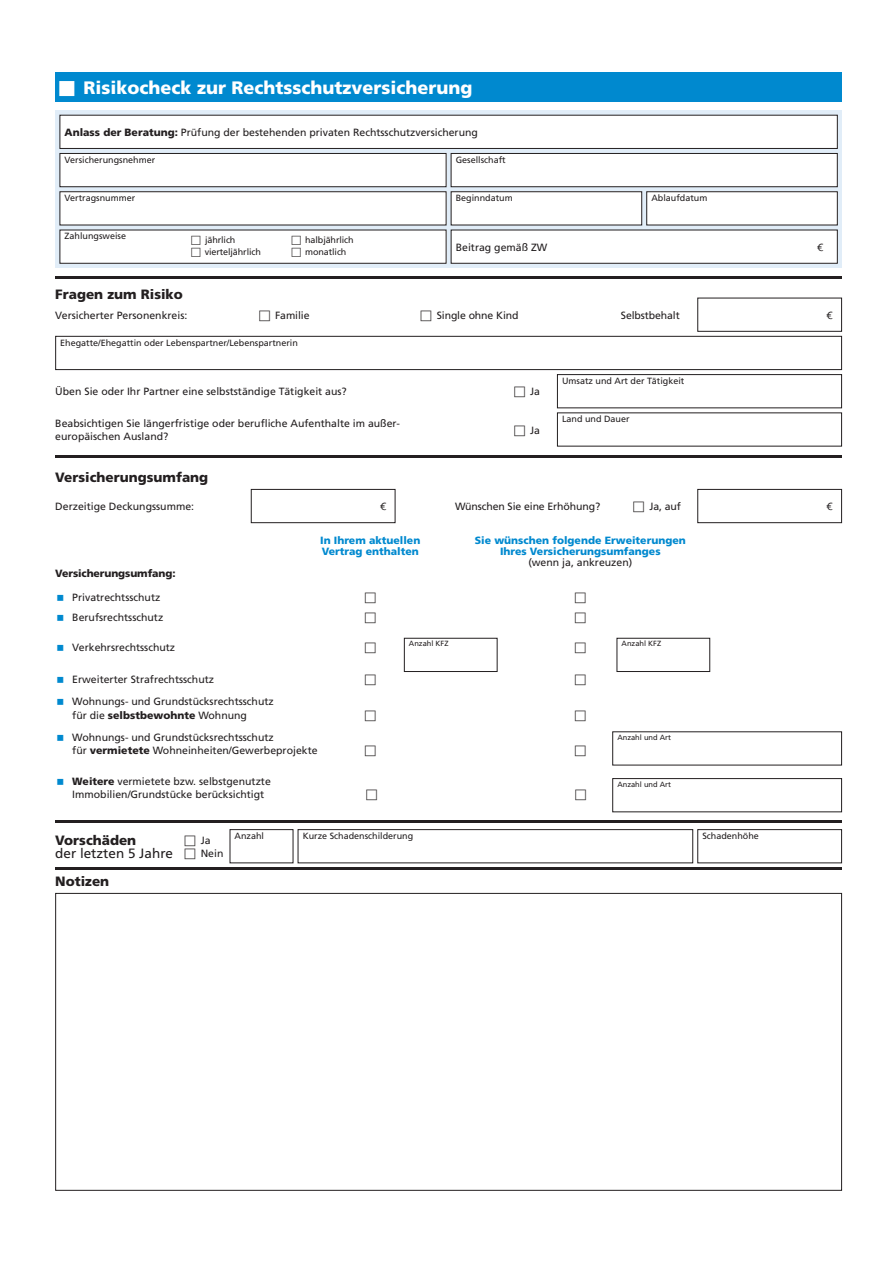
<style>
.page{position:relative;width:893px;height:1263px;background:#fff}
.page>*{position:absolute;margin:0;border:0;box-sizing:border-box;transform-origin:0 0}
.t1{font:900 18px "Frutiger LT Std";color:#fff}
.t2{font:900 13.5px "Frutiger LT Std";color:#231f20}
.t3{font:13.5px "Frutiger LT Std";color:#231f20}
.t4{font:10.5px/13.5px "Frutiger LT Std";color:#231f20}
.t5{font:900 10.5px "Frutiger LT Std";color:#0089cf}
.t6{font:900 10.5px "Frutiger LT Std";letter-spacing:-.01em;color:#231f20}
.t7{font:10.5px "Linotype Syntax Com";color:#231f20}
.t8{font:9px "Frutiger LT Std";color:#231f20}
.t9{font:7.5px "Frutiger LT Std";color:#231f20}
.s1{font-weight:900}
</style>
<div class="page">
<hr style="left:55px;top:276px;width:787px;height:3px;background:#231f20">
<hr style="left:55px;top:455px;width:787px;height:2px;background:#231f20">
<div style="left:251px;top:489px;width:144px;height:34px;border:1px solid #231f20"></div>
<div style="left:697px;top:489px;width:145px;height:34px;border:1px solid #231f20"></div>
<div style="left:404px;top:638px;width:93px;height:34px;border:1px solid #231f20"></div>
<div style="left:617px;top:638px;width:93px;height:34px;border:1px solid #231f20"></div>
<div style="left:612px;top:778px;width:230px;height:34px;border:1px solid #231f20"></div>
<div style="left:557px;top:374px;width:285px;height:34px;border:1px solid #231f20"></div>
<div style="left:697px;top:298px;width:145px;height:34px;border:1px solid #231f20"></div>
<div style="left:55px;top:336px;width:787px;height:34px;border:1px solid #231f20"></div>
<div style="left:55px;top:72px;width:787px;height:30px;background:#0089cf"></div>
<hr style="left:55px;top:821px;width:787px;height:2px;background:#231f20">
<div style="left:230px;top:829px;width:63px;height:34px;border:1px solid #231f20"></div>
<div style="left:298px;top:829px;width:395px;height:34px;border:1px solid #231f20"></div>
<div style="left:697px;top:829px;width:145px;height:34px;border:1px solid #231f20"></div>
<hr style="left:55px;top:867px;width:787px;height:3px;background:#231f20">
<svg style="left:55px;top:111px;width:787px;height:157px;background:#d2dde7"></svg>
<div style="left:60px;top:153px;width:386px;height:34px;background:#fff"></div>
<div style="left:60px;top:153px;width:386px;height:34px;border:1px solid #231f20"></div>
<div style="left:60px;top:192px;width:386px;height:33px;background:#fff"></div>
<div style="left:60px;top:191px;width:386px;height:34px;border:1px solid #231f20"></div>
<div style="left:451px;top:192px;width:191px;height:33px;background:#fff"></div>
<div style="left:451px;top:191px;width:191px;height:34px;border:1px solid #231f20"></div>
<div style="left:647px;top:192px;width:190px;height:33px;background:#fff"></div>
<div style="left:646px;top:191px;width:192px;height:34px;border:1px solid #231f20"></div>
<div style="left:451px;top:153px;width:386px;height:34px;background:#fff"></div>
<div style="left:451px;top:153px;width:387px;height:34px;border:1px solid #231f20"></div>
<div style="left:60px;top:115px;width:777px;height:33px;background:#fff"></div>
<div style="left:60px;top:115px;width:778px;height:34px;border:1px solid #231f20"></div>
<div style="left:451px;top:230px;width:386px;height:33px;background:#fff"></div>
<div style="left:451px;top:230px;width:387px;height:34px;border:1px solid #231f20"></div>
<div style="left:60px;top:230px;width:386px;height:33px;background:#fff"></div>
<div style="left:60px;top:230px;width:386px;height:34px;border:1px solid #231f20"></div>
<h1 class="t1" style="left:84px;top:77px;width:391px">Risikocheck zur Rechtsschutzversicherung</h1>
<p class="t4" style="left:65px;top:125px;width:415px"><span class="s1">Anlass der Beratung:</span> Prüfung der bestehenden privaten Rechtsschutzversicherung</p>
<p class="t8" style="left:456px;top:154px;width:52px">Gesellschaft</p>
<p class="t8" style="left:65px;top:154px;width:92px">Versicherungsnehmer</p>
<p class="t8" style="left:65px;top:193px;width:72px">Vertragsnummer</p>
<p class="t8" style="left:456px;top:193px;width:59px">Beginndatum</p>
<p class="t8" style="left:651px;top:193px;width:58px">Ablaufdatum</p>
<p class="t8" style="left:65px;top:231px;width:63px">Zahlungsweise</p>
<p class="t8" style="left:205px;top:235px;width:32px">jährlich</p>
<p class="t8" style="left:305px;top:235px;width:50px">halbjährlich</p>
<p class="t8" style="left:205px;top:247px;width:58px">vierteljährlich</p>
<p class="t8" style="left:305px;top:247px;width:43px">monatlich</p>
<p class="t2" style="left:55px;top:286px;width:129px">Fragen zum Risiko</p>
<p class="t4" style="left:456px;top:240px;width:93px">Beitrag gemäß ZW</p>
<p class="t7" style="left:817px;top:240px;width:8px">€</p>
<p class="t4" style="left:55px;top:308px;width:134px">Versicherter Personenkreis:</p>
<p class="t4" style="left:275px;top:308px;width:36px">Familie</p>
<p class="t4" style="left:437px;top:308px;width:83px">Single ohne Kind</p>
<p class="t4" style="left:621px;top:308px;width:60px">Selbstbehalt</p>
<p class="t7" style="left:826px;top:308px;width:8px">€</p>
<p class="t8" style="left:60px;top:337px;width:239px">Ehegatte/Ehegattin oder Lebenspartner/Lebenspartnerin</p>
<p class="t4" style="left:55px;top:385px;width:293px">Üben Sie oder Ihr Partner eine selbstständige Tätigkeit aus?</p>
<p class="t4" style="left:530px;top:385px;width:11px">Ja</p>
<p class="t4" style="left:55px;top:416px;width:346px">Beabsichtigen Sie längerfristige oder berufliche Aufenthalte im außer&shy;europäischen Ausland?</p>
<p class="t4" style="left:530px;top:423px;width:11px">Ja</p>
<p class="t8" style="left:562px;top:375px;width:124px">Umsatz und Art der Tätigkeit</p>
<p class="t8" style="left:562px;top:414px;width:69px">Land und Dauer</p>
<p class="t2" style="left:55px;top:469px;width:155px">Versicherungsumfang</p>
<p class="t4" style="left:55px;top:500px;width:140px">Derzeitige Deckungssumme:</p>
<p class="t7" style="left:380px;top:500px;width:8px">€</p>
<p class="t4" style="left:455px;top:500px;width:147px">Wünschen Sie eine Erhöhung?</p>
<p class="t4" style="left:649px;top:500px;width:33px">Ja, auf</p>
<p class="t7" style="left:826px;top:500px;width:8px">€</p>
<p class="t5" style="left:320px;top:534px;width:102px">In Ihrem aktuellen</p>
<p class="t5" style="left:475px;top:534px;width:212px">Sie wünschen folgende Erweiterungen</p>
<p class="t5" style="left:322px;top:545px;width:99px">Vertrag enthalten</p>
<p class="t5" style="left:500px;top:545px;width:162px">Ihres Versicherungsumfanges</p>
<p class="t4" style="left:528px;top:556px;width:105px">(wenn ja, ankreuzen)</p>
<p class="t6" style="left:55px;top:567px;width:122px">Versicherungsumfang:</p>
<p class="t4" style="left:72px;top:587px;width:93px;line-height:20px">Privatrechtsschutz<br>Berufsrechtsschutz</p>
<p class="t4" style="left:72px;top:641px;width:104px">Verkehrsrechtsschutz</p>
<p class="t4" style="left:72px;top:669px;width:203px;line-height:22px">Erweiterter Strafrechtsschutz<br>Wohnungs- und Grundstücksrechtsschutz</p>
<p class="t4" style="left:72px;top:704px;width:203px;line-height:22px">für die <span class="s1">selbstbewohnte</span> Wohnung<br>Wohnungs- und Grundstücksrechtsschutz</p>
<p class="t4" style="left:72px;top:744px;width:247px">für <span class="s1">vermietete</span> Wohneinheiten/Gewerbeprojekte</p>
<p class="t4" style="left:72px;top:774px;width:200px"><span class="s1">Weitere</span> vermietete bzw. selbstgenutzte<br>Immobilien/Grundstücke berücksichtigt</p>
<p class="t9" style="left:409px;top:639px;width:41px">Anzahl KFZ</p>
<p class="t9" style="left:622px;top:639px;width:41px">Anzahl KFZ</p>
<p class="t9" style="left:617px;top:733px;width:55px">Anzahl und Art</p>
<p class="t9" style="left:617px;top:780px;width:55px">Anzahl und Art</p>
<p class="t2" style="left:55px;top:832px;width:83px">Vorschäden</p>
<p class="t3" style="left:55px;top:845px;width:119px">der letzten 5 Jahre</p>
<p class="t2" style="left:55px;top:873px;width:56px">Notizen</p>
<p class="t4" style="left:201px;top:833px;width:24px">Ja<br>Nein</p>
<p class="t8" style="left:235px;top:830px;width:31px">Anzahl</p>
<p class="t8" style="left:303px;top:830px;width:112px">Kurze Schadenschilderung</p>
<p class="t8" style="left:702px;top:830px;width:58px">Schadenhöhe</p>
</div>
